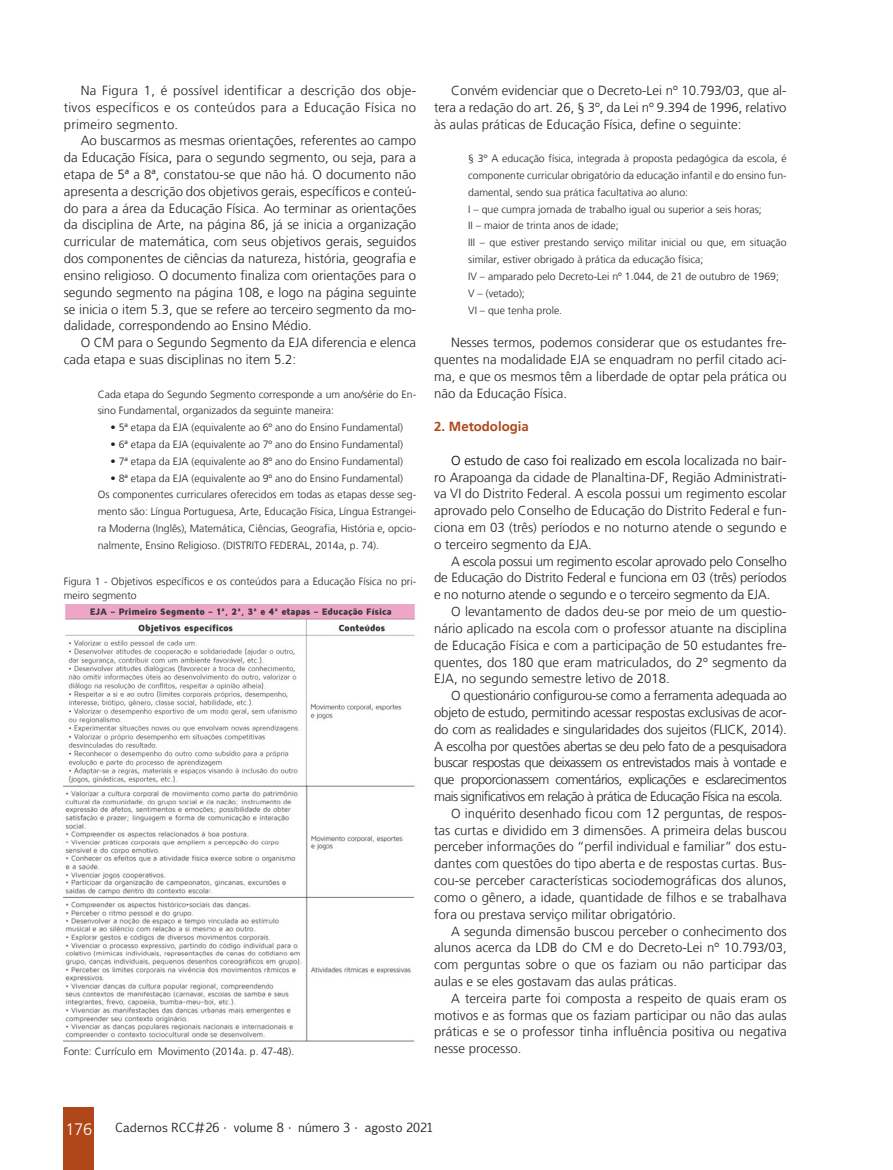
<style>
.page{position:relative;width:893px;height:1170px;background:#fff}
.page>*{position:absolute;margin:0;border:0;box-sizing:border-box;transform-origin:0 0}
.t1{font:300 16.5px "Frutiger LT";color:#fff}
.Miolo__8_8{font:300 13.2px/16.8px "Frutiger LT";color:#231f20;text-align:justify}
.Subtítulo_LARANJA_DO{font:700 13.2px "Frutiger LT";color:#b04719}
.t2{font:12px "Euphemia CAS";color:#231f20}
.Citação__7{font:300 10.5px/16.8px "Frutiger LT";color:#231f20}
.Legendas{font:300 10.5px/13.5px "Frutiger LT";color:#231f20}
.s1{color:#000}
</style>
<div class="page">
<div style="left:64px;top:1107px;width:30px;height:62px;background:#b04719"></div>
<img style="left:64px;top:604px;width:352px;height:437px">
<p class="Miolo__8_8" style="left:64px;top:82px;width:354px;text-indent:17px">Na Figura 1, é possível identificar a descrição dos obje&shy;tivos específicos e os conteúdos para a Educação Física no primeiro segmento.</p>
<p class="Miolo__8_8" style="left:64px;top:133px;width:354px;text-indent:17px">Ao buscarmos as mesmas orientações, referentes ao campo da Educação Física, para o segundo segmento, ou seja, para a etapa de 5ª a 8ª, constatou-se que não há. O documento não apresenta a descrição dos objetivos gerais, específicos e conteú&shy;do para a área da Educação Física. Ao terminar as orientações da disciplina de Arte, na página 86, já se inicia a organização curricular de matemática, com seus objetivos gerais, seguidos dos componentes de ciências da natureza, história, geografia e ensino religioso. O documento finaliza com orientações para o segundo segmento na página 108, e logo na página seguinte se inicia o item 5.3, que se refere ao terceiro segmento da mo&shy;dalidade, correspondendo ao Ensino Médio.</p>
<p class="Miolo__8_8" style="left:64px;top:334px;width:354px;text-indent:17px">O CM para o Segundo Segmento da EJA diferencia e elenca cada etapa e suas disciplinas no item 5.2:</p>
<p class="Citação__7" style="left:98px;top:385px;width:320px">Cada etapa do Segundo Segmento corresponde a um ano/série do En&shy;sino Fundamental, organizados da seguinte maneira:</p>
<p class="Citação__7" style="left:111px;top:419px;width:294px">• 5ª etapa da EJA (equivalente ao 6º ano do Ensino Fundamental)</p>
<p class="Citação__7" style="left:111px;top:436px;width:294px">• 6ª etapa da EJA (equivalente ao 7º ano do Ensino Fundamental)</p>
<p class="Citação__7" style="left:111px;top:453px;width:294px">• 7ª etapa da EJA (equivalente ao 8º ano do Ensino Fundamental)</p>
<p class="Citação__7" style="left:111px;top:469px;width:294px">• 8ª etapa da EJA (equivalente ao 9º ano do Ensino Fundamental)</p>
<p class="Citação__7" style="left:98px;top:486px;width:320px;text-align:justify">Os componentes curriculares oferecidos em todas as etapas desse seg&shy;mento são: Língua Portuguesa, Arte, Educação Física, Língua Estrangei&shy;ra Moderna (Inglês), Matemática, Ciências, Geografia, História e, opcio&shy;nalmente, Ensino Religioso. (DISTRITO FEDERAL, 2014a, p. 74).</p>
<p class="Legendas" style="left:64px;top:575px;width:354px">Figura 1 - Objetivos específicos e os conteúdos para a Educação Física no pri&shy;meiro segmento</p>
<p class="Legendas" style="left:64px;top:1044px;width:232px">Fonte: Currículo em Movimento (2014a. p. 47-48).</p>
<p class="Miolo__8_8" style="left:434px;top:82px;width:354px;text-indent:17px">Convém evidenciar que o Decreto-Lei nº 10.793/03, que al&shy;tera a redação do art. 26, § 3º, da Lei nº 9.394 de 1996, relativo às aulas práticas de Educação Física, define o seguinte:</p>
<p class="Citação__7" style="left:468px;top:150px;width:320px;text-align:justify">§ 3º A educação física, integrada à proposta pedagógica da escola, é componente curricular obrigatório da educação infantil e do ensino fun&shy;damental, sendo sua prática facultativa ao aluno:</p>
<p class="Citação__7" style="left:468px;top:201px;width:295px">I – que cumpra jornada de trabalho igual ou superior a seis horas;</p>
<p class="Citação__7" style="left:468px;top:217px;width:152px">II – maior de trinta anos de idade;</p>
<p class="Citação__7" style="left:468px;top:234px;width:320px">III – que estiver prestando serviço militar inicial ou que, em situação similar, estiver obrigado à prática da educação física;</p>
<p class="Citação__7" style="left:468px;top:268px;width:312px">IV – amparado pelo Decreto-Lei nº 1.044, de 21 de outubro de 1969;</p>
<p class="Citação__7" style="left:468px;top:285px;width:58px">V – (vetado);</p>
<p class="Citação__7" style="left:468px;top:301px;width:95px">VI – que tenha prole.</p>
<p class="Miolo__8_8" style="left:434px;top:334px;width:354px;text-indent:17px">Nesses termos, podemos considerar que os estudantes fre&shy;quentes na modalidade EJA se enquadram no perfil citado aci&shy;ma, e que os mesmos têm a liberdade de optar pela prática ou não da Educação Física.</p>
<p class="Subtítulo_LARANJA_DO" style="left:434px;top:419px;width:96px">2. Metodologia</p>
<p class="Miolo__8_8" style="left:434px;top:452px;width:354px;text-indent:17px"><span class="s1">O estudo de caso foi realizado em escola</span> localizada no bair&shy;ro Arapoanga da cidade de Planaltina-DF, Região Administrati&shy;va VI do Distrito Federal. A escola possui um regimento escolar aprovado pelo Conselho de Educação do Distrito Federal e fun&shy;ciona em 03 (três) períodos e no noturno atende o segundo e o terceiro segmento da EJA.</p>
<p class="Miolo__8_8" style="left:434px;top:553px;width:354px;text-indent:17px">A escola possui um regimento escolar aprovado pelo Conselho de Educação do Distrito Federal e funciona em 03 (três) períodos e no noturno atende o segundo e o terceiro segmento da EJA.</p>
<p class="Miolo__8_8" style="left:434px;top:603px;width:354px;text-indent:17px">O levantamento de dados deu-se por meio de um questio&shy;nário aplicado na escola com o professor atuante na disciplina de Educação Física e com a participação de 50 estudantes fre&shy;quentes, dos 180 que eram matriculados, do 2º segmento da EJA, no segundo semestre letivo de 2018.</p>
<p class="Miolo__8_8" style="left:434px;top:687px;width:354px;text-indent:17px">O questionário configurou-se como a ferramenta adequada ao objeto de estudo, permitindo acessar respostas exclusivas de acor&shy;do com as realidades e singularidades dos sujeitos (FLICK, 2014).<br>A escolha por questões abertas se deu pelo fato de a pesquisadora buscar respostas que deixassem os entrevistados mais à vontade e que proporcionassem comentários, explicações e esclarecimentos mais significativos em relação à prática de Educação Física na escola.</p>
<p class="Miolo__8_8" style="left:434px;top:805px;width:354px;text-indent:17px">O inquérito desenhado ficou com 12 perguntas, de respos&shy;tas curtas e dividido em 3 dimensões. A primeira delas buscou perceber informações do “perfil individual e familiar” dos estu&shy;dantes com questões do tipo aberta e de respostas curtas. Bus&shy;cou-se perceber características sociodemográficas dos alunos, como o gênero, a idade, quantidade de filhos e se trabalhava fora ou prestava serviço militar obrigatório.</p>
<p class="Miolo__8_8" style="left:434px;top:922px;width:354px;text-indent:17px">A segunda dimensão buscou perceber o conhecimento dos alunos acerca da LDB do CM e do Decreto-Lei nº 10.793/03, com perguntas sobre o que os faziam ou não participar das aulas e se eles gostavam das aulas práticas.</p>
<p class="Miolo__8_8" style="left:434px;top:989px;width:354px;text-indent:17px">A terceira parte foi composta a respeito de quais eram os motivos e as formas que os faziam participar ou não das aulas práticas e se o professor tinha influência positiva ou negativa nesse processo.</p>
<p class="t1" style="left:65px;top:1120px;width:28px">176</p>
<p class="t2" style="left:115px;top:1119px;width:320px">Cadernos RCC#26 • volume 8 • número 3 • agosto 2021</p>
</div>
